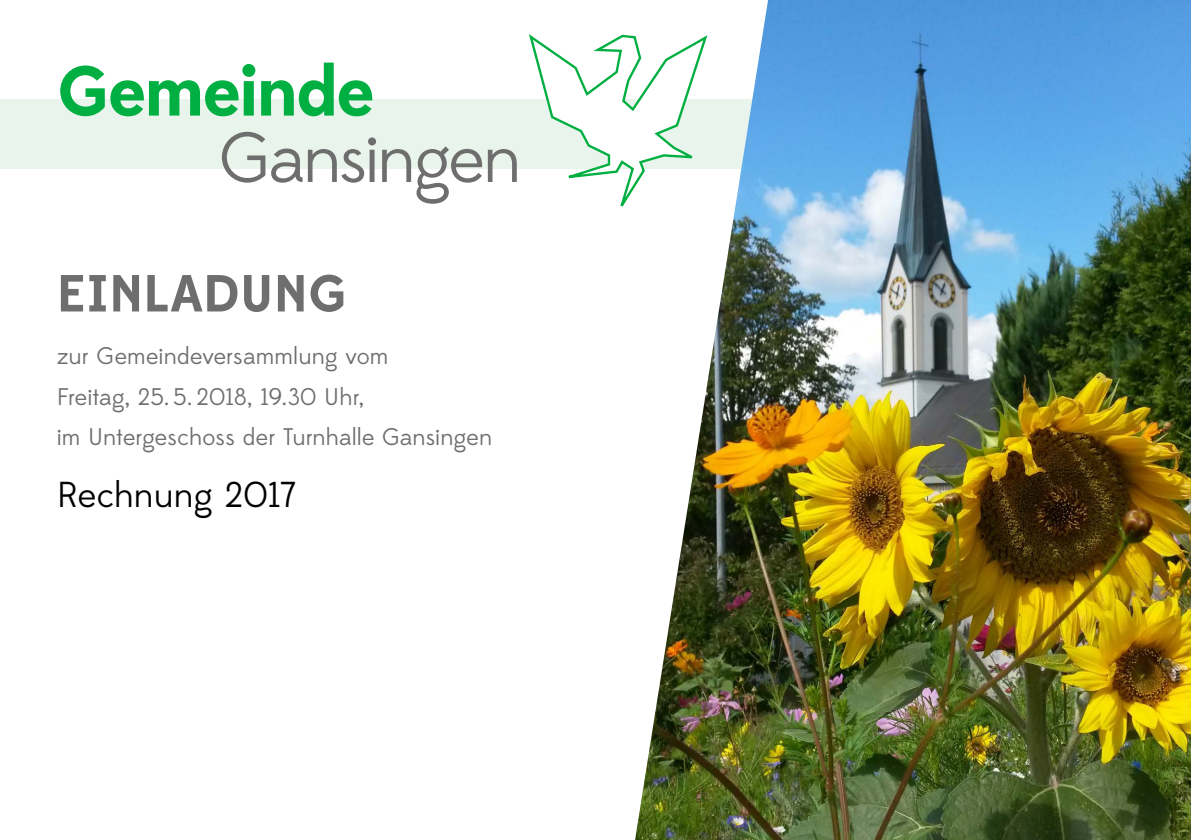
<style>
.page{position:relative;width:1191px;height:840px;background:#fff}
.page>*{position:absolute;margin:0;border:0;box-sizing:border-box;transform-origin:0 0}
.t1{font:70.6px "Edmondsans";letter-spacing:-.035em;color:#6e6e6e}
.t2{font:700 70.6px "Edmondsans";letter-spacing:-.025em;color:#00af41}
.t3{font:700 52px "Edmondsans";letter-spacing:.01em;color:#6e6e6e}
.t4{font:36px "Edmondsans";letter-spacing:-.005em;color:#000}
.t5{font:24px/40.8px "Edmondsans";letter-spacing:.005em;color:#6e6e6e}
</style>
<div class="page">
<div style="left:0;top:99px;width:1006px;height:69px;background:#e9f4ec"></div>
<img style="left:635px;top:0;width:556px;height:839px">
<svg style="left:527px;top:31px;width:182px;height:191px"></svg>
<h1 class="t2" style="left:57px;top:48px;width:319px">Gemeinde</h1>
<h1 class="t1" style="left:219px;top:117px;width:304px">Gansingen</h1>
<h2 class="t3" style="left:57px;top:261px;width:292px">EINLADUNG</h2>
<p class="t5" style="left:57px;top:336px;width:437px">zur Gemeindeversammlung vom<br>Freitag, 25. 5. 2018, 19.30 Uhr,<br>im Untergeschoss der Turnhalle Gansingen</p>
<h3 class="t4" style="left:57px;top:474px;width:242px">Rechnung 2017</h3>
</div>
